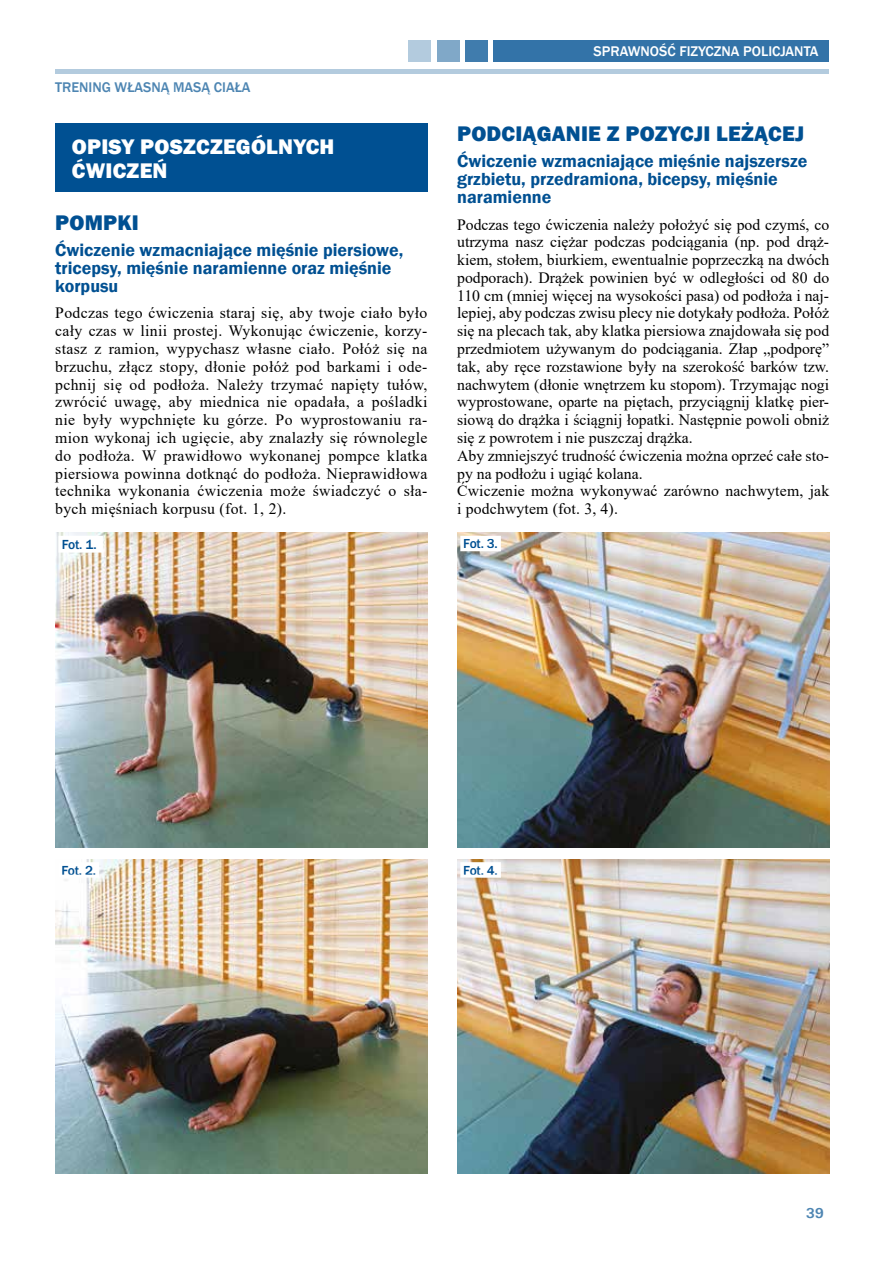
<style>
.page{position:relative;width:893px;height:1263px;background:#fff}
.page>*{position:absolute;margin:0;border:0;box-sizing:border-box;transform-origin:0 0}
.t1{font:800 21.75px "Franklin Gothic";letter-spacing:.01em;color:#005092}
.t2{font:800 21.75px/24px "Franklin Gothic";letter-spacing:.01em;color:#fff}
.t3{font:600 18px/18px "Franklin Gothic";color:#005092}
.t4{font:15.75px/17.9px "Times New Roman";color:#000}
.t5{font:500 14.4px "Franklin Gothic";color:#fff}
.t6{font:500 14.4px "Franklin Gothic";color:#4d85b2}
.t7{font:700 14.4px "Univers";color:#4d85b2}
.t8{font:500 13.5px "Franklin Gothic";letter-spacing:-.03em;color:#005092}
</style>
<div class="page">
<hr style="left:55px;top:70px;width:774px;height:4px;background:#b3cbde">
<div style="left:493px;top:41px;width:336px;height:21px;background:#3373a8"></div>
<div style="left:465px;top:41px;width:23px;height:21px;background:#407cad"></div>
<div style="left:437px;top:41px;width:22px;height:21px;background:#80a8c8"></div>
<div style="left:408px;top:41px;width:23px;height:21px;background:#b3cbde"></div>
<img style="left:55px;top:859px;width:372px;height:315px">
<img style="left:457px;top:533px;width:372px;height:314px">
<img style="left:55px;top:533px;width:372px;height:314px">
<img style="left:457px;top:859px;width:372px;height:315px">
<div style="left:60px;top:537px;width:41px;height:14px;background:#fff"></div>
<div style="left:462px;top:537px;width:37px;height:13px;background:#fff"></div>
<div style="left:60px;top:864px;width:38px;height:12px;background:#fff"></div>
<div style="left:462px;top:864px;width:37px;height:12px;background:#fff"></div>
<div style="left:460px;top:862px;width:41px;height:16px;border:3px solid #fff"></div>
<div style="left:55px;top:123px;width:372px;height:68px;background:#005092"></div>
<p class="t6" style="left:55px;top:78px;width:197px">TRENING WŁASNĄ MASĄ CIAŁA</p>
<p class="t5" style="left:594px;top:43px;width:226px">SPRAWNOŚĆ FIZYCZNA POLICJANTA</p>
<h1 class="t1" style="left:457px;top:119px;width:348px">PODCIĄGANIE Z POZYCJI LEŻĄCEJ</h1>
<p class="t3" style="left:457px;top:152px;width:352px">Ćwiczenie wzmacniające mięśnie najszersze grzbietu, przedramiona, bicepsy, mięśnie naramienne</p>
<p class="t4" style="left:457px;top:215px;width:374px">Podczas tego ćwiczenia należy położyć się pod czymś, co utrzyma nasz ciężar podczas podciągania (np. pod drąż&shy;kiem, stołem, biurkiem, ewentualnie poprzeczką na dwóch podporach). Drążek powinien być w odległości od 80 do 110 cm (mniej więcej na wysokości pasa) od podłoża i naj&shy;lepiej, aby podczas zwisu plecy nie dotykały podłoża. Połóż się na plecach tak, aby klatka piersiowa znajdowała się pod przedmiotem używanym do podciągania. Złap „podporę” tak, aby ręce rozstawione były na szerokość barków tzw. nachwytem (dłonie wnętrzem ku stopom). Trzymając nogi wyprostowane, oparte na piętach, przyciągnij klatkę pier&shy;siową do drążka i ściągnij łopatki. Następnie powoli obniż się z powrotem i nie puszczaj drążka.<br>Aby zmniejszyć trudność ćwiczenia można oprzeć całe sto&shy;py na podłożu i ugiąć kolana.<br>Ćwiczenie można wykonywać zarówno nachwytem, jak i podchwytem (fot. 3, 4).</p>
<h1 class="t2" style="left:72px;top:135px;width:264px">OPISY POSZCZEGÓLNYCH<br>ĆWICZEŃ</h1>
<h1 class="t1" style="left:55px;top:208px;width:85px">POMPKI</h1>
<p class="t3" style="left:55px;top:241px;width:350px">Ćwiczenie wzmacniające mięśnie piersiowe, tricepsy, mięśnie naramienne oraz mięśnie korpusu</p>
<p class="t4" style="left:55px;top:304px;width:374px;text-align:justify">Podczas tego ćwiczenia staraj się, aby twoje ciało było cały czas w linii prostej. Wykonując ćwiczenie, korzy&shy;stasz z ramion, wypychasz własne ciało. Połóż się na brzuchu, złącz stopy, dłonie połóż pod barkami i ode&shy;pchnij się od podłoża. Należy trzymać napięty tułów, zwrócić uwagę, aby miednica nie opadała, a pośladki nie były wypchnięte ku górze. Po wyprostowaniu ra&shy;mion wykonaj ich ugięcie, aby znalazły się równolegle do podłoża. W prawidłowo wykonanej pompce klatka piersiowa powinna dotknąć do podłoża. Nieprawidłowa technika wykonania ćwiczenia może świadczyć o sła&shy;bych mięśniach korpusu (fot. 1, 2).</p>
<p class="t8" style="left:62px;top:536px;width:36px">Fot. 1.</p>
<p class="t8" style="left:463px;top:535px;width:36px">Fot. 3.</p>
<p class="t8" style="left:61px;top:862px;width:36px">Fot. 2.</p>
<p class="t8" style="left:463px;top:862px;width:36px">Fot. 4.</p>
<p class="t7" style="left:806px;top:1204px;width:20px">39</p>
</div>
